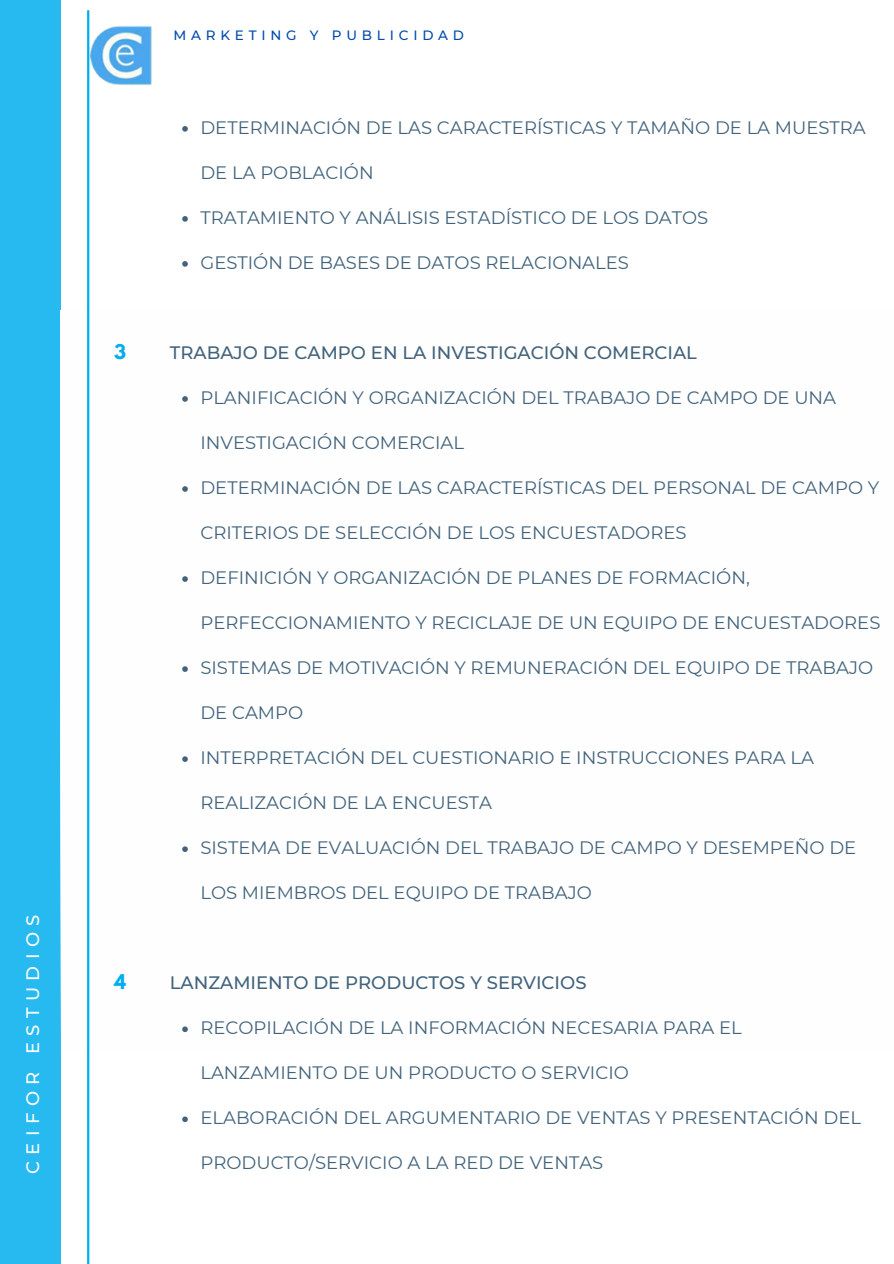
<style>
.page{position:relative;width:894px;height:1264px;background:#fff}
.page>*{position:absolute;margin:0;border:0;box-sizing:border-box;transform-origin:0 0}
.t1{font:18px "Montserrat";color:#42637b}
.t2{font:500 18px "Montserrat";color:#42637b}
.t3{font:500 18px "Montserrat";letter-spacing:.355em;color:#fff}
.t4{font:700 18px "League Spartan";color:#00aeef}
.t5{font:500 13.5px "Montserrat";letter-spacing:.355em;color:#004aad}
</style>
<div class="page">
<div style="left:0;top:0;width:61px;height:1263px;background:#27baf1"></div>
<img style="left:89px;top:21px;width:63px;height:68px">
<div style="left:60px;top:310px;width:833px;height:832px;background:#fefefe"></div>
<hr style="left:87px;top:10px;width:2px;height:1253px;background:#00aeef">
<svg style="left:182px;top:126px;width:6px;height:6px"></svg>
<svg style="left:182px;top:216px;width:6px;height:6px"></svg>
<svg style="left:182px;top:261px;width:6px;height:6px"></svg>
<svg style="left:182px;top:396px;width:6px;height:6px"></svg>
<svg style="left:182px;top:486px;width:6px;height:6px"></svg>
<svg style="left:182px;top:576px;width:6px;height:6px"></svg>
<svg style="left:182px;top:666px;width:6px;height:6px"></svg>
<svg style="left:182px;top:756px;width:6px;height:6px"></svg>
<svg style="left:182px;top:846px;width:6px;height:6px"></svg>
<svg style="left:182px;top:1026px;width:6px;height:6px"></svg>
<svg style="left:182px;top:1116px;width:6px;height:6px"></svg>
<p class="t3" style="left:22px;top:1174px;width:261px;rotate:-90deg">CEIFOR ESTUDIOS</p>
<p class="t4" style="left:114px;top:343px;width:13px">3</p>
<h1 class="t4" style="left:114px;top:973px;width:13px">4</h1>
<h1 class="t5" style="left:173px;top:27px;width:292px">MARKETING Y PUBLICIDAD</h1>
<p class="t1" style="left:200px;top:116px;width:666px">DETERMINACIÓN DE LAS CARACTERÍSTICAS Y TAMAÑO DE LA MUESTRA</p>
<p class="t1" style="left:200px;top:161px;width:175px">DE LA POBLACIÓN</p>
<p class="t1" style="left:200px;top:206px;width:509px">TRATAMIENTO Y ANÁLISIS ESTADÍSTICO DE LOS DATOS</p>
<p class="t1" style="left:200px;top:251px;width:430px">GESTIÓN DE BASES DE DATOS RELACIONALES</p>
<p class="t2" style="left:170px;top:341px;width:528px">TRABAJO DE CAMPO EN LA INVESTIGACIÓN COMERCIAL</p>
<p class="t1" style="left:200px;top:386px;width:637px">PLANIFICACIÓN Y ORGANIZACIÓN DEL TRABAJO DE CAMPO DE UNA</p>
<p class="t1" style="left:200px;top:431px;width:265px">INVESTIGACIÓN COMERCIAL</p>
<p class="t1" style="left:200px;top:476px;width:680px">DETERMINACIÓN DE LAS CARACTERÍSTICAS DEL PERSONAL DE CAMPO Y</p>
<p class="t1" style="left:200px;top:521px;width:487px">CRITERIOS DE SELECCIÓN DE LOS ENCUESTADORES</p>
<p class="t1" style="left:200px;top:566px;width:550px">DEFINICIÓN Y ORGANIZACIÓN DE PLANES DE FORMACIÓN,</p>
<p class="t1" style="left:200px;top:611px;width:681px">PERFECCIONAMIENTO Y RECICLAJE DE UN EQUIPO DE ENCUESTADORES</p>
<p class="t1" style="left:200px;top:656px;width:674px">SISTEMAS DE MOTIVACIÓN Y REMUNERACIÓN DEL EQUIPO DE TRABAJO</p>
<p class="t1" style="left:200px;top:701px;width:104px">DE CAMPO</p>
<p class="t1" style="left:200px;top:746px;width:615px">INTERPRETACIÓN DEL CUESTIONARIO E INSTRUCCIONES PARA LA</p>
<p class="t1" style="left:200px;top:791px;width:293px">REALIZACIÓN DE LA ENCUESTA</p>
<p class="t1" style="left:200px;top:836px;width:657px">SISTEMA DE EVALUACIÓN DEL TRABAJO DE CAMPO Y DESEMPEÑO DE</p>
<p class="t1" style="left:200px;top:881px;width:393px">LOS MIEMBROS DEL EQUIPO DE TRABAJO</p>
<p class="t2" style="left:170px;top:971px;width:418px">LANZAMIENTO DE PRODUCTOS Y SERVICIOS</p>
<p class="t1" style="left:200px;top:1016px;width:542px">RECOPILACIÓN DE LA INFORMACIÓN NECESARIA PARA EL</p>
<p class="t1" style="left:200px;top:1061px;width:430px">LANZAMIENTO DE UN PRODUCTO O SERVICIO</p>
<p class="t1" style="left:200px;top:1106px;width:662px">ELABORACIÓN DEL ARGUMENTARIO DE VENTAS Y PRESENTACIÓN DEL</p>
<p class="t1" style="left:200px;top:1151px;width:404px">PRODUCTO/SERVICIO A LA RED DE VENTAS</p>
</div>
